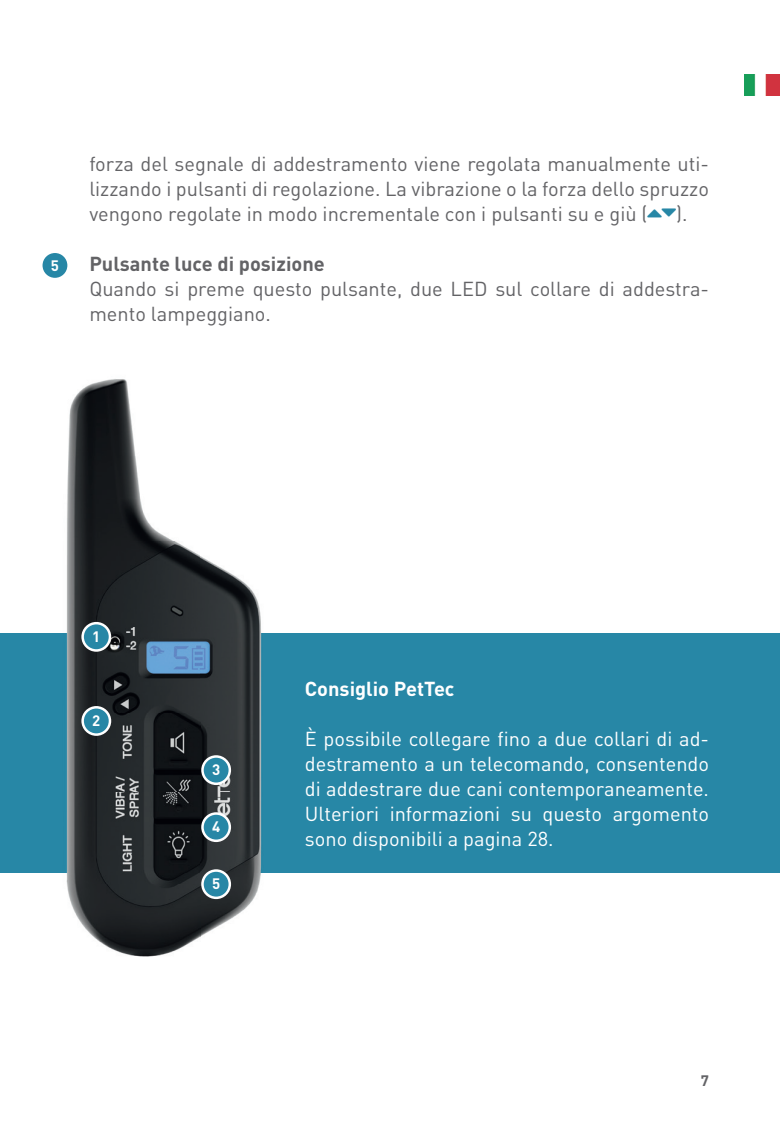
<style>
.page{position:relative;width:780px;height:1134px;background:#fff}
.page>*{position:absolute;margin:0;border:0;box-sizing:border-box;transform-origin:0 0}
.t1{font:20px/25px "DIN Pro";color:#636366;text-align:justify}
.t2{font:20px/25px "DIN Pro";color:#fff;text-align:justify}
.t3{font:700 20px "DIN Pro";color:#636366}
.t4{font:700 20px "DIN Pro";color:#fff}
.t5{font:700 15px "DIN Pro";color:#fff}
.t6{font:700 15px "DIN Pro";color:#636366}
.s1{color:#2787a6}
</style>
<div class="page">
<img style="left:744px;top:75px;width:36px;height:21px">
<div style="left:43px;top:253px;width:24px;height:25px;background:#2787a6;border-radius:50%"></div>
<div style="left:0;top:633px;width:780px;height:240px;background:#2787a6"></div>
<img style="left:66px;top:379px;width:196px;height:578px">
<div style="left:83px;top:623px;width:27px;height:27px;background:#2787a6;border-radius:50%"></div>
<div style="left:81px;top:622px;width:30px;height:30px;border:2px solid #fff;border-radius:50%"></div>
<div style="left:83px;top:707px;width:27px;height:28px;background:#2787a6;border-radius:50%"></div>
<div style="left:81px;top:706px;width:30px;height:30px;border:2px solid #fff;border-radius:50%"></div>
<svg style="left:202px;top:756px;width:28px;height:28px"></svg>
<div style="left:201px;top:755px;width:30px;height:30px;border:2px solid #fff;border-radius:50%"></div>
<svg style="left:202px;top:813px;width:28px;height:28px"></svg>
<div style="left:201px;top:812px;width:30px;height:30px;border:2px solid #fff;border-radius:50%"></div>
<svg style="left:202px;top:870px;width:28px;height:28px"></svg>
<div style="left:201px;top:869px;width:30px;height:30px;border:2px solid #fff;border-radius:50%"></div>
<p class="t5" style="left:51px;top:253px;width:10px">5</p>
<p class="t1" style="left:89px;top:149px;width:621px">forza del segnale di addestramento viene regolata manualmente uti&shy;lizzando i pulsanti di regolazione. La vibrazione o la forza dello spruzzo vengono regolate in modo incrementale con i pulsanti su e giù (<span class="s1">➢</span> ).</p>
<p class="t3" style="left:89px;top:247px;width:237px">Pulsante luce di posizione</p>
<p class="t1" style="left:89px;top:274px;width:621px">Quando si preme questo pulsante, due LED sul collare di addestra&shy;mento lampeggiano.</p>
<p class="t5" style="left:92px;top:624px;width:10px">1</p>
<p class="t5" style="left:92px;top:708px;width:10px">2</p>
<p class="t5" style="left:212px;top:757px;width:10px">3</p>
<p class="t5" style="left:212px;top:814px;width:10px">4</p>
<p class="t5" style="left:212px;top:871px;width:10px">5</p>
<p class="t4" style="left:305px;top:672px;width:151px">Consiglio PetTec</p>
<p class="t2" style="left:305px;top:724px;width:405px">È possibile collegare fino a due collari di ad&shy;destramento a un telecomando, consentendo di addestrare due cani contemporaneamente.<br>Ulteriori informazioni su questo argomento sono disponibili a pagina 28.</p>
<p class="t6" style="left:701px;top:1068px;width:10px">7</p>
</div>
